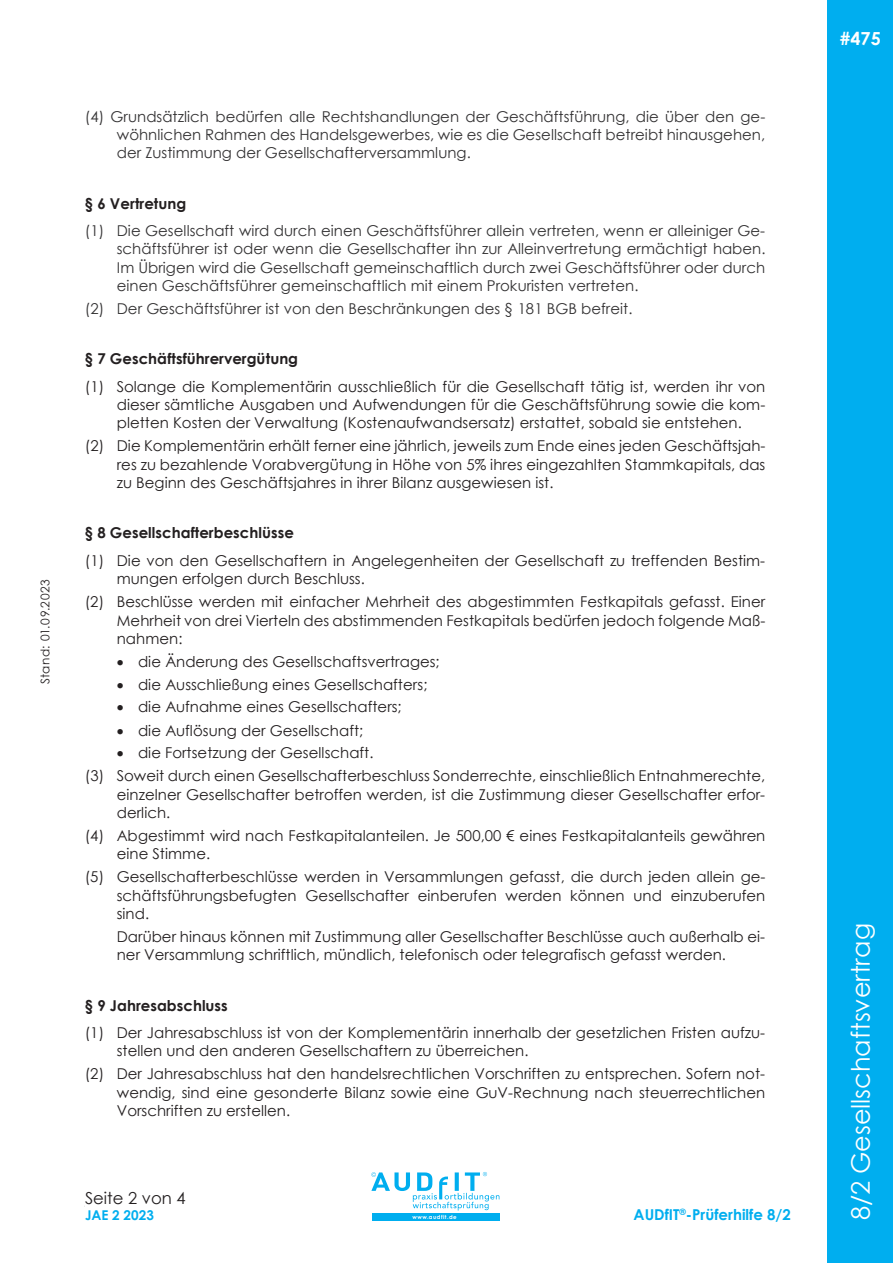
<style>
.page{position:relative;width:893px;height:1263px;background:#fff}
.page>*{position:absolute;margin:0;border:0;box-sizing:border-box;transform-origin:0 0}
.t1{font:25.5px "Century Gothic";color:#fff}
.t2{font:700 18px "Century Gothic";color:#fff}
.t3{font:16.5px "Century Gothic";color:#231f20}
.t4{font:15px/18.3px "Century Gothic";color:#231f20}
.t5{font:15px/18.3px "Century Gothic";color:#333233;text-align:justify}
.t6{font:700 15px "Century Gothic";color:#231f20}
.t7{font:700 15px "Century Gothic";color:#00aeef}
.t8{font:700 13.5px "Century Gothic";color:#00aeef}
.t9{font:12px "Century Gothic";letter-spacing:.04em;color:#231f20}
.t10{font:700 5.55px "Century Gothic";letter-spacing:.09em;color:#fff}
</style>
<div class="page">
<div style="left:827px;top:0;width:66px;height:1263px;background:#00aeef"></div>
<div style="left:372px;top:1213px;width:127px;height:8px;background:#00aeef"></div>
<svg style="left:371px;top:1172px;width:128px;height:38px"></svg>
<p class="t9" style="left:37px;top:684px;width:106px;rotate:-90deg">Stand: 01.09.2023</p>
<p class="t5" style="left:117px;top:107px;width:650px;text-indent:-32px">(4) Grundsätzlich bedürfen alle Rechtshandlungen der Geschäftsführung, die über den ge&shy;wöhnlichen Rahmen des Handelsgewerbes, wie es die Gesellschaft betreibt hinausgehen, der Zustimmung der Gesellschafterversammlung.</p>
<p class="t6" style="left:85px;top:192px;width:103px">§ 6 Vertretung</p>
<p class="t5" style="left:117px;top:221px;width:650px;text-indent:-32px">(1) Die Gesellschaft wird durch einen Geschäftsführer allein vertreten, wenn er alleiniger Ge&shy;schäftsführer ist oder wenn die Gesellschafter ihn zur Alleinvertretung ermächtigt haben.<br>Im Übrigen wird die Gesellschaft gemeinschaftlich durch zwei Geschäftsführer oder durch einen Geschäftsführer gemeinschaftlich mit einem Prokuristen vertreten.</p>
<p class="t5" style="left:85px;top:299px;width:549px">(2) Der Geschäftsführer ist von den Beschränkungen des § 181 BGB befreit.</p>
<p class="t6" style="left:85px;top:347px;width:215px">§ 7 Geschäftsführervergütung</p>
<p class="t4" style="left:117px;top:377px;width:650px;text-align:justify;text-indent:-32px">(1) Solange die Komplementärin ausschließlich für die Gesellschaft tätig ist, werden ihr von dieser sämtliche Ausgaben und Aufwendungen für die Geschäftsführung sowie die kom&shy;pletten Kosten der Verwaltung (Kostenaufwandsersatz) erstattet, sobald sie entstehen.</p>
<p class="t4" style="left:117px;top:436px;width:650px;text-align:justify;text-indent:-32px">(2) Die Komplementärin erhält ferner eine jährlich, jeweils zum Ende eines jeden Geschäftsjah&shy;res zu bezahlende Vorabvergütung in Höhe von 5% ihres eingezahlten Stammkapitals, das zu Beginn des Geschäftsjahres in ihrer Bilanz ausgewiesen ist.</p>
<p class="t6" style="left:85px;top:522px;width:211px">§ 8 Gesellschafterbeschlüsse</p>
<p class="t4" style="left:117px;top:551px;width:650px;text-indent:-32px">(1) Die von den Gesellschaftern in Angelegenheiten der Gesellschaft zu treffenden Bestim&shy;mungen erfolgen durch Beschluss.</p>
<p class="t4" style="left:117px;top:592px;width:650px;text-align:justify;text-indent:-32px">(2) Beschlüsse werden mit einfacher Mehrheit des abgestimmten Festkapitals gefasst. Einer Mehrheit von drei Vierteln des abstimmenden Festkapitals bedürfen jedoch folgende Maß&shy;nahmen:</p>
<p class="t4" style="left:117px;top:652px;width:324px">• die Änderung des Gesellschaftsvertrages;</p>
<p class="t4" style="left:117px;top:675px;width:312px">• die Ausschließung eines Gesellschafters;</p>
<p class="t4" style="left:117px;top:698px;width:286px">• die Aufnahme eines Gesellschafters;</p>
<p class="t4" style="left:117px;top:721px;width:248px">• die Auflösung der Gesellschaft;</p>
<p class="t4" style="left:85px;top:741px;width:682px;line-height:22.8px;text-indent:32px">• die Fortsetzung der Gesellschaft.<br>(3) Soweit durch einen Gesellschafterbeschluss Sonderrechte, einschließlich Entnahmerechte,</p>
<p class="t4" style="left:117px;top:785px;width:650px">einzelner Gesellschafter betroffen werden, ist die Zustimmung dieser Gesellschafter erfor&shy;derlich.</p>
<p class="t4" style="left:117px;top:826px;width:650px;text-indent:-32px">(4) Abgestimmt wird nach Festkapitalanteilen. Je 500,00 € eines Festkapitalanteils gewähren eine Stimme.</p>
<p class="t4" style="left:117px;top:867px;width:650px;text-align:justify;text-indent:-32px">(5) Gesellschafterbeschlüsse werden in Versammlungen gefasst, die durch jeden allein ge&shy;schäftsführungsbefugten Gesellschafter einberufen werden können und einzuberufen sind.</p>
<p class="t4" style="left:117px;top:927px;width:650px">Darüber hinaus können mit Zustimmung aller Gesellschafter Beschlüsse auch außerhalb ei&shy;ner Versammlung schriftlich, mündlich, telefonisch oder telegrafisch gefasst werden.</p>
<p class="t6" style="left:85px;top:994px;width:144px">§ 9 Jahresabschluss</p>
<p class="t4" style="left:117px;top:1023px;width:650px;text-indent:-32px">(1) Der Jahresabschluss ist von der Komplementärin innerhalb der gesetzlichen Fristen aufzu&shy;stellen und den anderen Gesellschaftern zu überreichen.</p>
<p class="t4" style="left:117px;top:1064px;width:650px;text-align:justify;text-indent:-32px">(2) Der Jahresabschluss hat den handelsrechtlichen Vorschriften zu entsprechen. Sofern not&shy;wendig, sind eine gesonderte Bilanz sowie eine GuV-Rechnung nach steuerrechtlichen Vorschriften zu erstellen.</p>
<p class="t3" style="left:85px;top:1187px;width:102px">Seite 2 von 4</p>
<p class="t8" style="left:85px;top:1205px;width:70px">JAE 2 2023</p>
<p class="t7" style="left:634px;top:1203px;width:159px">AUDfIT<sup>®</sup>-Prüferhilfe 8/2</p>
<p class="t4" style="left:85px;top:1193px;width:92px">Seite 2 von 4</p>
<p class="t10" style="left:412px;top:1213px;width:46px">www.audfit.de</p>
<p class="t2" style="left:840px;top:24px;width:43px">#475</p>
<h1 class="t1" style="left:843px;top:1220px;width:299px;rotate:-90deg">8/2 Gesellschaftsvertrag</h1>
</div>
